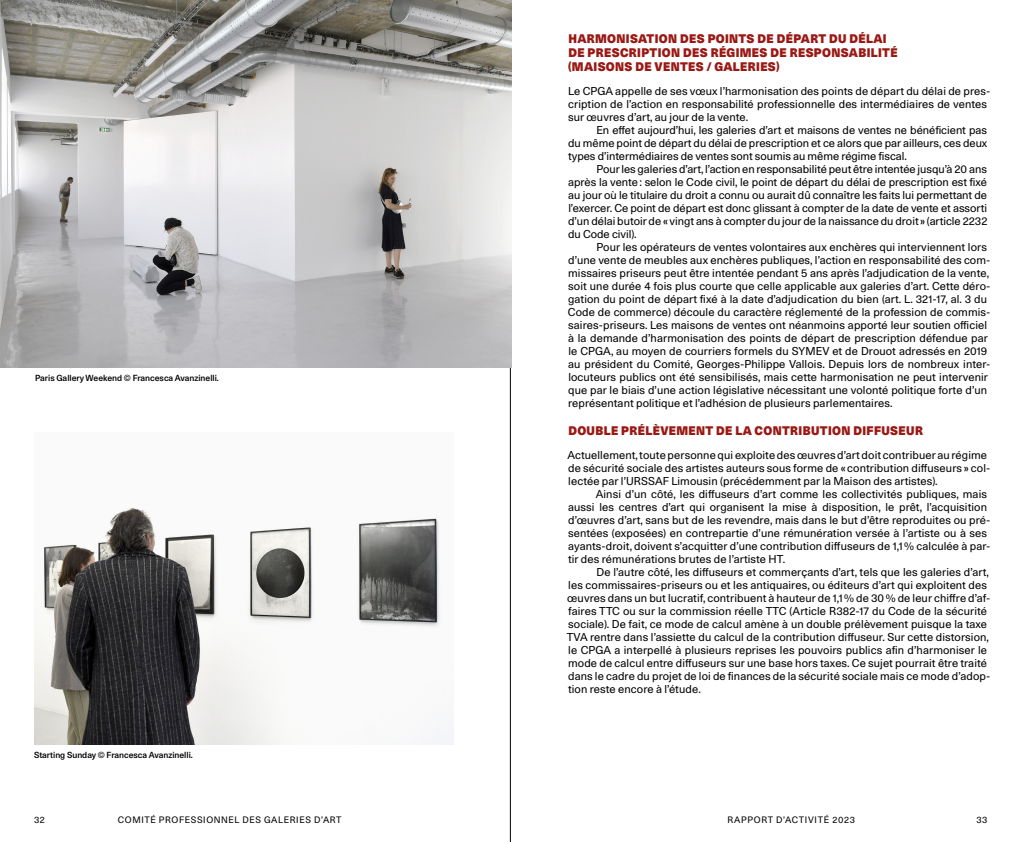
<style>
.page{position:relative;width:1021px;height:842px;background:#fff}
.page>*{position:absolute;margin:0;border:0;box-sizing:border-box;transform-origin:0 0}
.t1{font:900 12px/14px "Unica 77 LL";letter-spacing:.03em;color:#9a1915}
.t2{font:11px/13px "Unica 77 LL";letter-spacing:.01em;color:#000}
.t3{font:9px "Unica 77 LL";letter-spacing:.07em;color:#000}
.t4{font:500 8.5px "Unica 77 LL";color:#000}
</style>
<div class="page">
<hr style="left:510px;top:0;width:1px;height:842px;background:#000">
<img style="left:0;top:0;width:511px;height:368px">
<svg style="left:34px;top:508px;width:420px;height:237px"></svg>
<p class="t4" style="left:35px;top:372px;width:185px">Paris Gallery Weekend © Francesca Avanzinelli.</p>
<p class="t4" style="left:34px;top:749px;width:160px">Starting Sunday © Francesca Avanzinelli.</p>
<p class="t1" style="left:568px;top:31px;width:331px">HARMONISATION DES POINTS DE DÉPART DU DÉLAI<br>DE PRESCRIPTION DES RÉGIMES DE RESPONSABILITÉ (MAISONS DE VENTES / GALERIES)</p>
<p class="t2" style="left:568px;top:84px;width:424px">Le CPGA appelle de ses vœux l’harmonisation des points de départ du délai de pres&shy;cription de l’action en responsabilité professionnelle des intermédiaires de ventes sur œuvres d’art, au jour de la vente.</p>
<p class="t2" style="left:568px;top:123px;width:421px;text-align:justify;text-indent:28px">En effet aujourd’hui, les galeries d’art et maisons de ventes ne bénéficient pas du même point de départ du délai de prescription et ce alors que par ailleurs, ces deux types d’intermédiaires de ventes sont soumis au même régime fiscal.</p>
<p class="t2" style="left:568px;top:162px;width:421px;text-align:justify;text-indent:28px">Pour les galeries d’art, l’action en responsabilité peut être intentée jusqu’à 20 ans après la vente : selon le Code civil, le point de départ du délai de prescription est fixé au jour où le titulaire du droit a connu ou aurait dû connaître les faits lui permettant de l’exercer. Ce point de départ est donc glissant à compter de la date de vente et assorti d’un délai butoir de « vingt ans à compter du jour de la naissance du droit » (article 2232 du Code civil).</p>
<p class="t2" style="left:568px;top:240px;width:424px;text-indent:28px">Pour les opérateurs de ventes volontaires aux enchères qui interviennent lors d’une vente de meubles aux enchères publiques, l’action en responsabilité des com&shy;missaires priseurs peut être intentée pendant 5 ans après l’adjudication de la vente, soit une durée 4 fois plus courte que celle applicable aux galeries d’art. Cette déro&shy;gation du point de départ fixé à la date d’adjudication du bien (art. L. 321-17, al. 3 du Code de commerce) découle du caractère réglementé de la profession de commis&shy;saires-priseurs. Les maisons de ventes ont néanmoins apporté leur soutien officiel à la demande d’harmonisation des points de départ de prescription défendue par le CPGA, au moyen de courriers formels du SYMEV et de Drouot adressés en 2019 au président du Comité, Georges-Philippe Vallois. Depuis lors de nombreux inter&shy;locuteurs publics ont été sensibilisés, mais cette harmonisation ne peut intervenir que par le biais d’une action législative nécessitant une volonté politique forte d’un représentant politique et l’adhésion de plusieurs parlementaires.</p>
<p class="t1" style="left:568px;top:423px;width:356px">DOUBLE PRÉLÈVEMENT DE LA CONTRIBUTION DIFFUSEUR</p>
<p class="t2" style="left:567px;top:448px;width:424px">Actuellement, toute personne qui exploite des œuvres d’art doit contribuer au régime de sécurité sociale des artistes auteurs sous forme de « contribution diffuseurs » col&shy;lectée par l’URSSAF Limousin (précédemment par la Maison des artistes).</p>
<p class="t2" style="left:568px;top:487px;width:424px;text-indent:28px">Ainsi d’un côté, les diffuseurs d’art comme les collectivités publiques, mais aussi les centres d’art qui organisent la mise à disposition, le prêt, l’acquisition d’œuvres d’art, sans but de les revendre, mais dans le but d’être reproduites ou pré&shy;sentées (exposées) en contrepartie d’une rémunération versée à l’artiste ou à ses ayants-droit, doivent s’acquitter d’une contribution diffuseurs de 1,1 % calculée à par&shy;tir des rémunérations brutes de l’artiste HT.</p>
<p class="t2" style="left:567px;top:565px;width:425px;text-indent:30px">De l’autre côté, les diffuseurs et commerçants d’art, tels que les galeries d’art, les commissaires-priseurs ou et les antiquaires, ou éditeurs d’art qui exploitent des œuvres dans un but lucratif, contribuent à hauteur de 1,1 % de 30 % de leur chiffre d’af&shy;faires TTC ou sur la commission réelle TTC (Article R382-17 du Code de la sécurité sociale). De fait, ce mode de calcul amène à un double prélèvement puisque la taxe TVA rentre dans l’assiette du calcul de la contribution diffuseur. Sur cette distorsion, le CPGA a interpellé à plusieurs reprises les pouvoirs publics afin d’harmoniser le mode de calcul entre diffuseurs sur une base hors taxes. Ce sujet pourrait être traité dans le cadre du projet de loi de finances de la sécurité sociale mais ce mode d’adop&shy;tion reste encore à l’étude.</p>
<p class="t3" style="left:34px;top:813px;width:12px">32</p>
<p class="t3" style="left:118px;top:813px;width:225px">COMITÉ PROFESSIONNEL DES GALERIES D’ART</p>
<p class="t3" style="left:727px;top:813px;width:129px">RAPPORT D’ACTIVITÉ 2023</p>
<p class="t3" style="left:976px;top:813px;width:13px">33</p>
</div>
